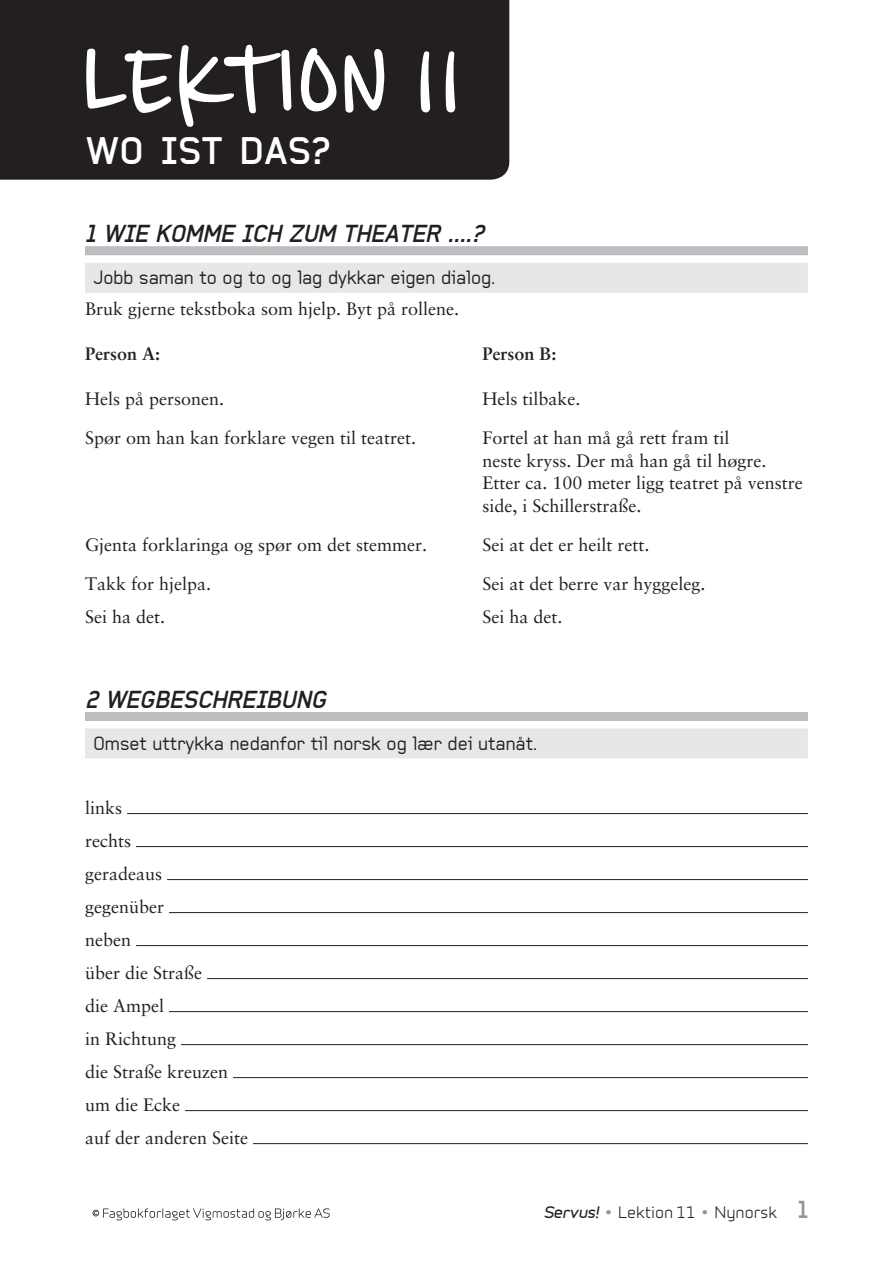
<style>
.page{position:relative;width:893px;height:1263px;background:#fff}
.page>*{position:absolute;margin:0;border:0;box-sizing:border-box;transform-origin:0 0}
.t1{font:128.7px "Casino Hand";color:#fff}
.t2{font:700 37.5px "Baksheesh";letter-spacing:.01em;color:#fff}
.t3{font:italic 700 24px "Baksheesh";color:#231f20}
.t4{font:18.75px "Baksheesh";color:#231f20}
.t5{font:18px/33px "Sabon";color:#231f20}
.t6{font:700 18px "Sabon";color:#231f20}
.t7{font:15px "Infinity T Medium";color:#231f20}
.s1{font-family:"Infinity ST Bold";font-style:italic}
.s2{color:#939598}
.s3{font-family:"Baksheesh";font-weight:700;font-size:24px;color:#939598}
</style>
<div class="page">
<div style="left:0;top:0;width:509px;height:180px;background:#231f20"></div>
<div style="left:85px;top:246px;width:723px;height:9px;background:#bcbdc0"></div>
<div style="left:85px;top:263px;width:723px;height:30px;background:#e6e7e9"></div>
<div style="left:85px;top:712px;width:723px;height:9px;background:#bcbdc0"></div>
<div style="left:85px;top:728px;width:723px;height:30px;background:#e6e7e9"></div>
<hr style="left:127px;top:813px;width:681px;height:1px;background:#231f20">
<hr style="left:136px;top:846px;width:672px;height:1px;background:#231f20">
<hr style="left:167px;top:879px;width:641px;height:1px;background:#231f20">
<hr style="left:169px;top:912px;width:639px;height:1px;background:#231f20">
<hr style="left:136px;top:945px;width:672px;height:1px;background:#231f20">
<hr style="left:207px;top:978px;width:601px;height:1px;background:#231f20">
<hr style="left:169px;top:1011px;width:639px;height:1px;background:#231f20">
<hr style="left:181px;top:1044px;width:627px;height:1px;background:#231f20">
<hr style="left:233px;top:1077px;width:575px;height:1px;background:#231f20">
<hr style="left:185px;top:1110px;width:623px;height:1px;background:#231f20">
<hr style="left:253px;top:1143px;width:555px;height:1px;background:#231f20">
<svg style="left:92px;top:1208px;width:238px;height:12px"></svg>
<h1 class="t1" style="left:81px;top:24px;width:384px">LEKTION 11</h1>
<h2 class="t2" style="left:86px;top:129px;width:246px">WO IST DAS?</h2>
<h3 class="t3" style="left:85px;top:219px;width:400px">1 WIE KOMME ICH ZUM THEATER ....?</h3>
<p class="t4" style="left:94px;top:267px;width:403px">Jobb saman to og to og lag dykkar eigen dialog.</p>
<p class="t5" style="left:85px;top:292px;width:376px">Bruk gjerne tekstboka som hjelp. Byt på rollene.</p>
<p class="t6" style="left:85px;top:343px;width:77px">Person A:</p>
<p class="t6" style="left:483px;top:343px;width:76px">Person B:</p>
<p class="t5" style="left:85px;top:382px;width:141px">Hels på personen.</p>
<p class="t5" style="left:483px;top:382px;width:100px">Hels tilbake.</p>
<p class="t5" style="left:85px;top:421px;width:333px">Spør om han kan forklare vegen til teatret.</p>
<p class="t5" style="left:483px;top:426px;width:322px;line-height:22.5px">Fortel at han må gå rett fram til<br>neste kryss. Der må han gå til høgre.<br>Etter ca. 100 meter ligg teatret på venstre side, i Schillerstraße.</p>
<p class="t5" style="left:85px;top:528px;width:343px">Gjenta forklaringa og spør om det stemmer.</p>
<p class="t5" style="left:483px;top:528px;width:168px">Sei at det er heilt rett.</p>
<p class="t5" style="left:85px;top:567px;width:128px">Takk for hjelpa.</p>
<p class="t5" style="left:483px;top:567px;width:225px">Sei at det berre var hyggeleg.</p>
<p class="t5" style="left:85px;top:600px;width:82px">Sei ha det.</p>
<p class="t5" style="left:483px;top:600px;width:82px">Sei ha det.</p>
<h3 class="t3" style="left:85px;top:685px;width:242px">2 WEGBESCHREIBUNG</h3>
<p class="t4" style="left:94px;top:732px;width:445px">Omset uttrykka nedanfor til norsk og lær dei utanåt.</p>
<p class="t5" style="left:85px;top:791px;width:165px">links<br>rechts<br>geradeaus<br>gegenüber<br>neben<br>über die Straße<br>die Ampel<br>in Richtung<br>die Straße kreuzen um die Ecke<br>auf der anderen Seite</p>
<p class="t7" style="left:544px;top:1201px;width:266px"><span class="s1">Servus!</span> <span class="s2">•</span> Lektion 11 <span class="s2">•</span> Nynorsk <span class="s3">1</span></p>
</div>
